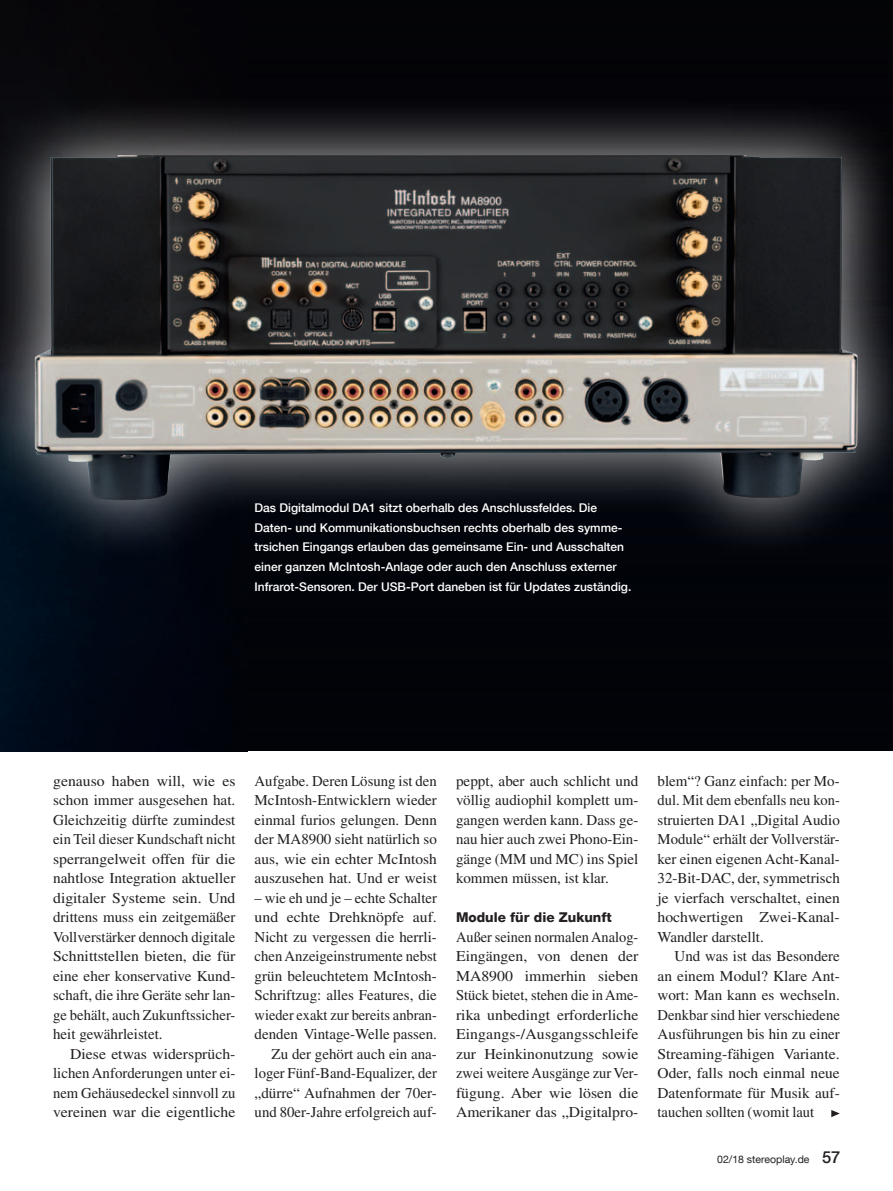
<style>
.page{position:relative;width:893px;height:1191px;background:#fff}
.page>*{position:absolute;margin:0;border:0;box-sizing:border-box;transform-origin:0 0}
.t1{font:500 16.5px "Helvetica Neue LT Com";color:#231f20}
._006_Body_4mm{font:15px/19.5px "Times LT Std";color:#231f20;text-align:justify}
._006_Body_4mm-2{font:15px/19.5px "Times LT Std";color:#231f20;text-align:justify;scale:1.05 1}
._007a_Body_0mm{font:15px/19.5px "Times LT Std";color:#231f20;text-align:justify;scale:.96 1}
._007a_Body_0mm-2{font:15px/19.5px "Times LT Std";color:#231f20;text-align:justify}
._007_Zwiti{font:800 13.5px "Helvetica Neue LT Com";color:#231f20}
._010_Bu{font:500 12px/19.5px "Helvetica Neue LT Com";color:#fff}
.xxx_-Pagina{font:10.5px "Helvetica Neue LT Com";color:#231f20}
</style>
<div class="page">
<div style="left:247px;top:0;width:646px;height:751px;background:#020308"></div>
<img style="left:0;top:0;width:247px;height:752px">
<div style="left:0;top:92px;width:893px;height:470px;background:#fff;opacity:.75"></div>
<img style="left:35px;top:155px;width:822px;height:345px">
<svg style="left:831px;top:1110px;width:9px;height:7px"></svg>
<p class="_010_Bu" style="left:255px;top:498px;width:378px">Das Digitalmodul DA1 sitzt oberhalb des Anschlussfeldes. Die Daten- und Kommunikationsbuchsen rechts oberhalb des symme&shy;trsichen Eingangs erlauben das gemeinsame Ein- und Ausschalten einer ganzen McIntosh-Anlage oder auch den Anschluss externer Infrarot-Sensoren. Der USB-Port daneben ist für Updates zuständig.</p>
<p class="_006_Body_4mm-2" style="left:53px;top:770px;width:175px">genauso haben will, wie es schon immer ausgesehen hat.<br>Gleichzeitig dürfte zumindest ein Teil dieser Kundschaft nicht sperrangelweit offen für die nahtlose Integration aktueller digitaler Systeme sein. Und drittens muss ein zeitgemäßer Vollverstärker dennoch digitale Schnittstellen bieten, die für eine eher konservative Kund&shy;schaft, die ihre Geräte sehr lan&shy;ge behält, auch Zukunftssicher&shy;heit gewährleistet.</p>
<p class="_006_Body_4mm-2" style="left:53px;top:1043px;width:175px;text-indent:17px">Diese etwas widersprüch&shy;lichen Anforderungen unter ei&shy;nem Gehäusedeckel sinnvoll zu vereinen war die eigentliche</p>
<p class="_006_Body_4mm" style="left:255px;top:770px;width:184px">Aufgabe. Deren Lösung ist den McIntosh-Entwicklern wieder einmal furios gelungen. Denn der MA8900 sieht natürlich so aus, wie ein echter McIntosh auszusehen hat. Und er weist</p>
<p class="_006_Body_4mm" style="left:255px;top:887px;width:184px">– wie eh und je – echte Schalter und echte Drehknöpfe auf.<br>Nicht zu vergessen die herrli&shy;chen Anzeigeinstrumente nebst grün beleuchtetem McIntosh-Schriftzug: alles Features, die wieder exakt zur bereits anbran&shy;denden Vintage-Welle passen.</p>
<p class="_006_Body_4mm" style="left:255px;top:1043px;width:184px;text-indent:17px">Zu der gehört auch ein ana&shy;loger Fünf-Band-Equalizer, der „dürre“ Aufnahmen der 70er&shy;und 80er-Jahre erfolgreich auf-</p>
<p class="_006_Body_4mm" style="left:456px;top:770px;width:184px">peppt, aber auch schlicht und völlig audiophil komplett um&shy;gangen werden kann. Dass ge&shy;nau hier auch zwei Phono-Ein&shy;gänge (MM und MC) ins Spiel kommen müssen, ist klar.</p>
<p class="_007_Zwiti" style="left:456px;top:909px;width:157px">Module für die Zukunft</p>
<p class="_007a_Body_0mm" style="left:456px;top:926px;width:191px">Außer seinen normalen Analog-Eingängen, von denen der MA8900 immerhin sieben Stück bietet, stehen die in Ame&shy;rika unbedingt erforderliche Eingangs-/Ausgangsschleife zur Heinkinonutzung sowie zwei weitere Ausgänge zur Ver&shy;fügung. Aber wie lösen die Amerikaner das „Digitalpro-</p>
<p class="_007a_Body_0mm-2" style="left:657px;top:770px;width:184px">blem“? Ganz einfach: per Mo&shy;dul. Mit dem ebenfalls neu kon&shy;struierten DA1 „Digital Audio Module“ erhält der Vollverstär&shy;ker einen eigenen Acht-Kanal-32-Bit-DAC, der, symmetrisch je vierfach verschaltet, einen hochwertigen Zwei-Kanal-Wandler darstellt.</p>
<p class="_006_Body_4mm" style="left:657px;top:946px;width:184px;text-indent:17px">Und was ist das Besondere an einem Modul? Klare Ant&shy;wort: Man kann es wechseln.<br>Denkbar sind hier verschiedene Ausführungen bis hin zu einer Streaming-fähigen Variante.<br>Oder, falls noch einmal neue Datenformate für Musik auf&shy;tauchen sollten (womit laut</p>
<p class="xxx_-Pagina" style="left:717px;top:1152px;width:94px">02/18 stereoplay.de</p>
<p class="t1" style="left:822px;top:1147px;width:20px">57</p>
</div>
